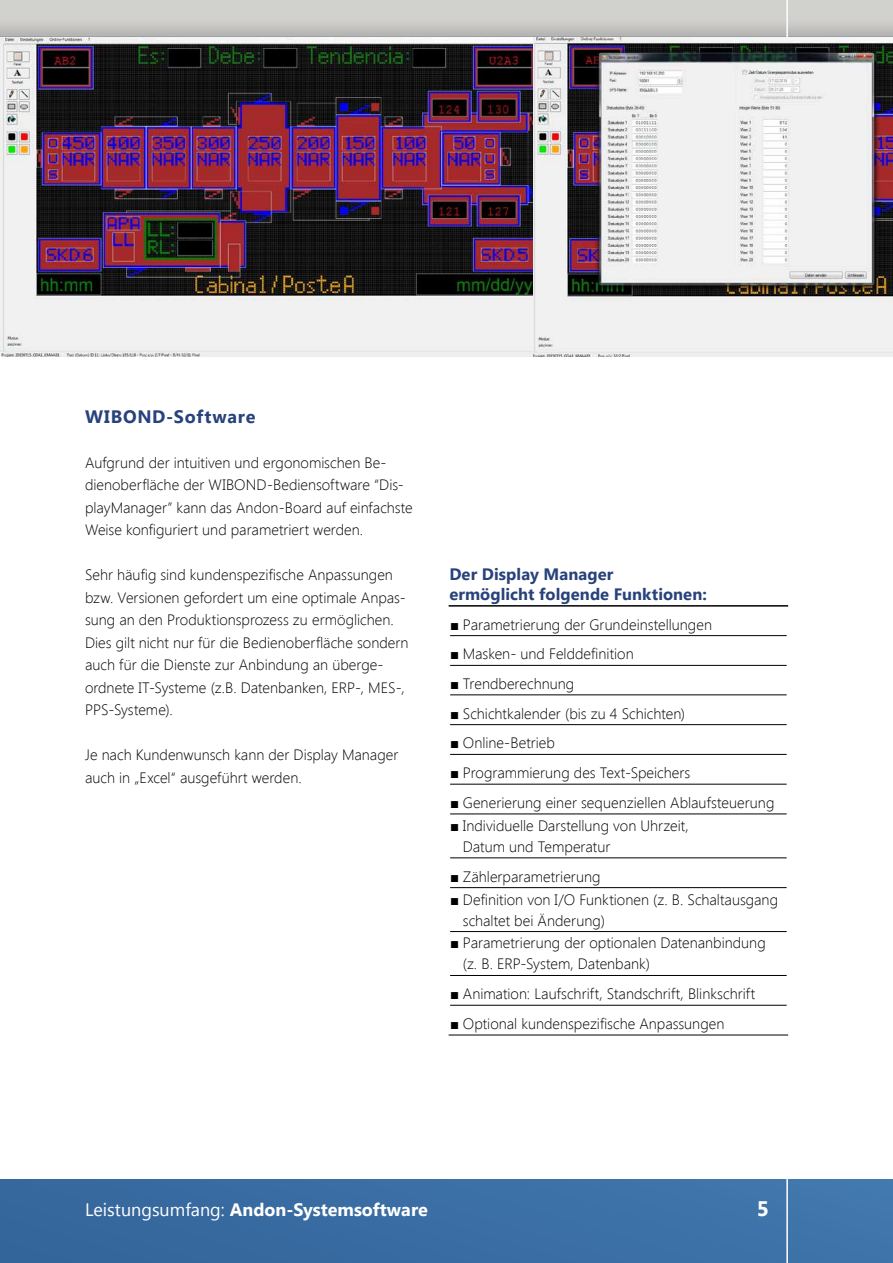
<style>
.page{position:relative;width:893px;height:1263px;background:#fff}
.page>*{position:absolute;margin:0;border:0;box-sizing:border-box;transform-origin:0 0}
.t1{font:700 21px "Segoe UI";color:#fff}
.t2{font:700 18px "Segoe UI";color:#fff}
.t3{font:700 18px "Segoe UI";letter-spacing:.04em;color:#28427b}
.t4{font:700 16.5px/19.8px "Segoe UI";letter-spacing:.005em;color:#28427b}
.t5{font:300 15px/22.5px "Segoe UI";color:#000}
.s1{font-family:"Arial";font-weight:700}
.s2{font-weight:400}
</style>
<div class="page">
<div style="left:0;top:0;width:893px;height:37px;background:#9f9f9e"></div>
<div style="left:0;top:0;width:893px;height:36px;background:linear-gradient(to bottom,#d9d9d5,#bebdbc)"></div>
<div style="left:0;top:1180px;width:893px;height:83px;background:#3a6ea4"></div>
<hr style="left:786px;top:0;width:2px;height:1263px;background:#fff">
<hr style="left:450px;top:635px;width:337px;height:1px;background:#000">
<hr style="left:450px;top:665px;width:337px;height:1px;background:#000">
<hr style="left:450px;top:695px;width:337px;height:1px;background:#000">
<hr style="left:450px;top:724px;width:337px;height:1px;background:#000">
<hr style="left:450px;top:754px;width:337px;height:1px;background:#000">
<hr style="left:450px;top:784px;width:337px;height:1px;background:#000">
<hr style="left:450px;top:814px;width:337px;height:1px;background:#000">
<hr style="left:450px;top:858px;width:337px;height:1px;background:#000">
<hr style="left:450px;top:887px;width:337px;height:1px;background:#000">
<hr style="left:450px;top:931px;width:337px;height:1px;background:#000">
<hr style="left:450px;top:975px;width:337px;height:1px;background:#000">
<hr style="left:450px;top:1005px;width:337px;height:1px;background:#000">
<hr style="left:449px;top:1035px;width:339px;height:1px;background:#000">
<hr style="left:449px;top:605px;width:339px;height:2px;background:#000">
<img style="left:531px;top:37px;width:362px;height:320px">
<img style="left:0;top:37px;width:533px;height:319px">
<p class="t3" style="left:85px;top:403px;width:172px">WIBOND-Software</p>
<p class="t5" style="left:85px;top:450px;width:329px">Aufgrund der intuitiven und ergonomischen Be&shy;dienoberfläche der WIBOND-Bediensoftware “Dis&shy;playManager” kann das Andon-Board auf einfachste Weise konfiguriert und parametriert werden.</p>
<p class="t5" style="left:85px;top:563px;width:325px">Sehr häufig sind kundenspezifische Anpassungen bzw. Versionen gefordert um eine optimale Anpas&shy;sung an den Produktionsprozess zu ermöglichen.<br>Dies gilt nicht nur für die Bedienoberfläche sondern auch für die Dienste zur Anbindung an überge&shy;ordnete IT-Systeme (z.B. Datenbanken, ERP-, MES-, PPS-Systeme).</p>
<p class="t5" style="left:85px;top:743px;width:315px">Je nach Kundenwunsch kann der Display Manager auch in „Excel“ ausgeführt werden.</p>
<p class="t4" style="left:449px;top:563px;width:259px">Der Display Manager<br>ermöglicht folgende Funktionen:</p>
<p class="t5" style="left:450px;top:612px;width:263px"><span class="s1">■</span> Parametrierung der Grundeinstellungen</p>
<p class="t5" style="left:450px;top:642px;width:185px"><span class="s1">■</span> Masken- und Felddefinition</p>
<p class="t5" style="left:450px;top:672px;width:126px"><span class="s1">■</span> Trendberechnung</p>
<p class="t5" style="left:450px;top:701px;width:237px"><span class="s1">■</span> Schichtkalender (bis zu 4 Schichten)</p>
<p class="t5" style="left:450px;top:731px;width:106px"><span class="s1">■</span> Online-Betrieb</p>
<p class="t5" style="left:450px;top:761px;width:242px"><span class="s1">■</span> Programmierung des Text-Speichers</p>
<p class="t5" style="left:450px;top:791px;width:326px"><span class="s1">■</span> Generierung einer sequenziellen Ablaufsteuerung</p>
<p class="t5" style="left:463px;top:814px;width:228px;line-height:21px;text-indent:-13px"><span class="s1">■</span> Individuelle Darstellung von Uhrzeit,<br>Datum und Temperatur</p>
<p class="t5" style="left:450px;top:864px;width:152px"><span class="s1">■</span> Zählerparametrierung</p>
<p class="t5" style="left:463px;top:888px;width:317px;line-height:21px;text-indent:-13px"><span class="s1">■</span> Definition von I/O Funktionen (z. B. Schaltausgang schaltet bei Änderung)</p>
<p class="t5" style="left:463px;top:932px;width:304px;line-height:21px;text-indent:-13px"><span class="s1">■</span> Parametrierung der optionalen Datenanbindung (z. B. ERP-System, Datenbank)</p>
<p class="t5" style="left:450px;top:982px;width:307px"><span class="s1">■</span> Animation: Laufschrift, Standschrift, Blinkschrift</p>
<p class="t5" style="left:450px;top:1012px;width:276px"><span class="s1">■</span> Optional kundenspezifische Anpassungen</p>
<p class="t2" style="left:85px;top:1197px;width:344px"><span class="s2">Leistungsumfang:</span> Andon-Systemsoftware</p>
<h1 class="t1" style="left:757px;top:1194px;width:14px">5</h1>
</div>
